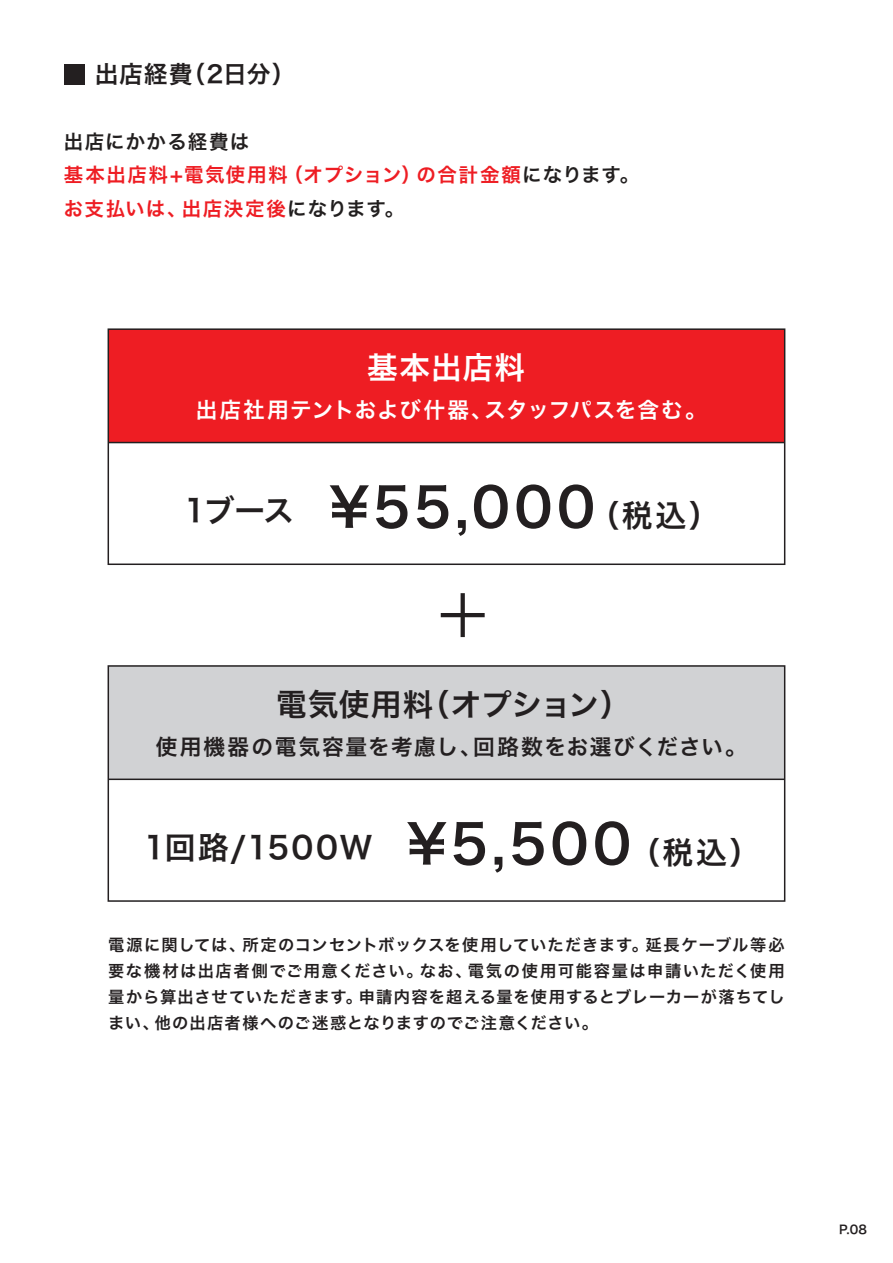
<style>
.page{position:relative;width:893px;height:1263px;background:#fff}
.page>*{position:absolute;margin:0;border:0;box-sizing:border-box;transform-origin:0 0}
.t1{font:30.75px "Hiragino Sans W6";letter-spacing:.005em;color:#231f20}
.t2{font:30.75px "Hiragino Sans W6";letter-spacing:.07em;color:#231f20}
.t3{font:30.75px "Hiragino Sans W6";letter-spacing:.025em;color:#fff}
.t4{font:23.85px "Hiragino Sans W6";letter-spacing:.025em;color:#231f20}
.t5{font:21.75px "Hiragino Sans W6";letter-spacing:.07em;color:#231f20}
.t6{font:21.75px "Hiragino Sans W6";letter-spacing:.04em;color:#fff}
.t7{font:19.5px/33.6px "Hiragino Sans W6";letter-spacing:.065em;color:#ee1d23}
.t8{font:16.2px/26.1px "Hiragino Sans W6";letter-spacing:.045em;color:#231f20;text-align:justify}
.t9{font:12px "Hiragino Sans W6";color:#231f20}
.s1{color:#221f1f}
.s2{font-size:53.4px}
</style>
<div class="page">
<div style="left:108px;top:329px;width:677px;height:113px;background:#ee1d23"></div>
<hr style="left:108px;top:442px;width:677px;height:1px;background:#231f20">
<div style="left:64px;top:64px;width:21px;height:21px;background:#231f20"></div>
<div style="left:108px;top:328px;width:677px;height:237px;border:2px solid #231f20"></div>
<div style="left:108px;top:666px;width:677px;height:113px;background:#d1d2d4"></div>
<hr style="left:108px;top:778px;width:677px;height:2px;background:#231f20">
<div style="left:108px;top:665px;width:677px;height:237px;border:2px solid #231f20"></div>
<hr style="left:441px;top:613px;width:44px;height:4px;background:#231f20">
<svg style="left:461px;top:593px;width:4px;height:44px"></svg>
<h2 class="t4" style="left:95px;top:53px;width:202px">出店経費（2日分）</h2>
<p class="t7" style="left:64px;top:124px;width:577px"><span class="s1">出店にかかる経費は<br></span>基本出店料+電気使用料（オプション）の合計金額<span class="s1">になります。</span>お支払いは、出店決定後<span class="s1">になります。</span></p>
<h1 class="t3" style="left:367px;top:340px;width:159px">基本出店料</h1>
<h3 class="t6" style="left:196px;top:390px;width:512px">出店社用テントおよび什器、スタッフパスを含む。</h3>
<h1 class="t1" style="left:184px;top:485px;width:537px">1ブース <span class="s2">¥55,000</span>（税込）</h1>
<h1 class="t1" style="left:276px;top:677px;width:356px">電気使用料（オプション）</h1>
<h3 class="t5" style="left:156px;top:727px;width:593px">使用機器の電気容量を考慮し、回路数をお選びください。</h3>
<h1 class="t2" style="left:144px;top:820px;width:618px">1回路/1500W <span class="s2">¥5,500</span>（税込）</h1>
<p class="t8" style="left:108px;top:931px;width:678px">電源に関しては、所定のコンセントボックスを使用していただきます。延長ケーブル等必要な機材は出店者側でご用意ください。なお、電気の使用可能容量は申請いただく使用量から算出させていただきます。申請内容を超える量を使用するとブレーカーが落ちてしまい、他の出店者様へのご迷惑となりますのでご注意ください。</p>
<p class="t9" style="left:839px;top:1219px;width:29px">P.08</p>
</div>
